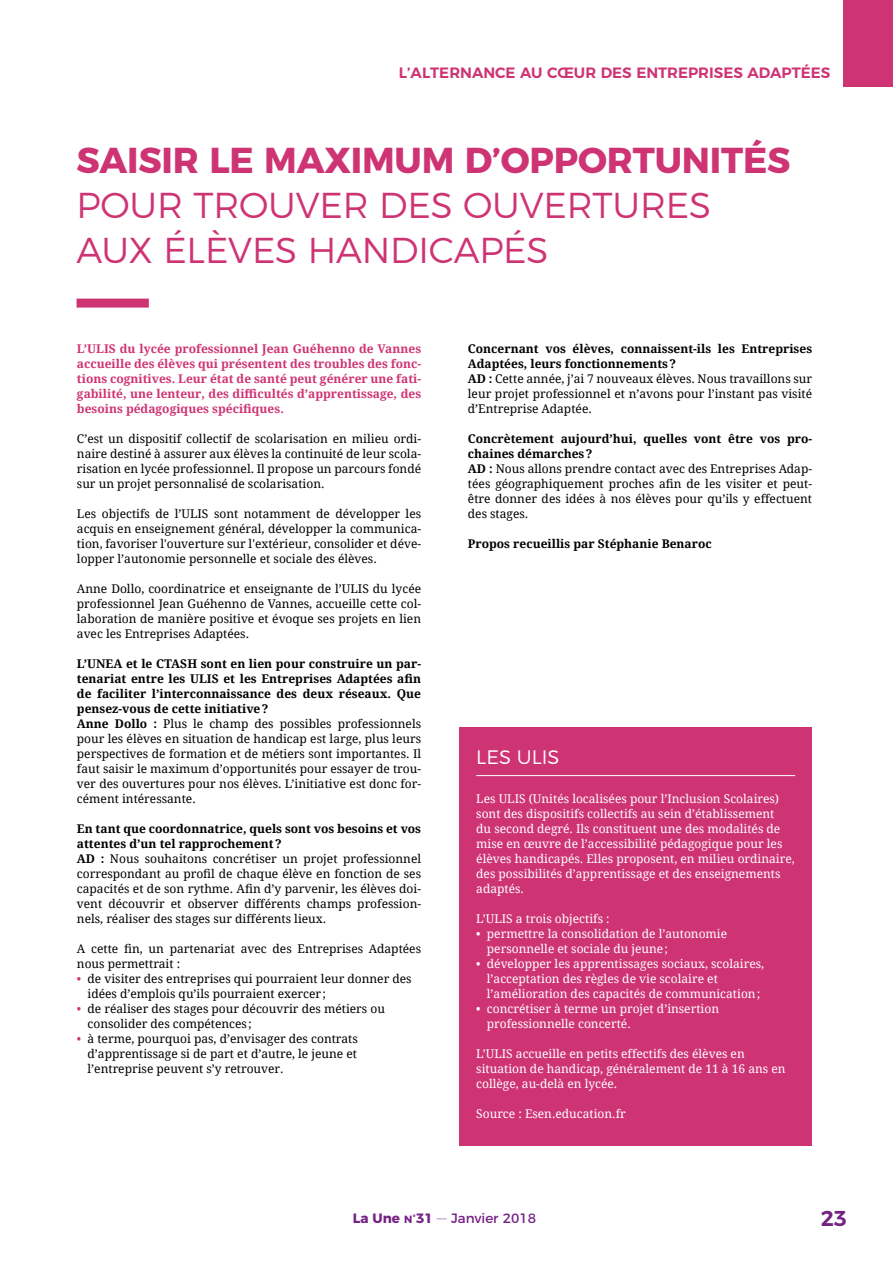
<style>
.page{position:relative;width:893px;height:1263px;background:#fff}
.page>*{position:absolute;margin:0;border:0;box-sizing:border-box;transform-origin:0 0}
.t1{font:300 36px/45px "Montserrat";letter-spacing:-.005em;color:#ce3474}
.t2{font:700 36px "Montserrat";letter-spacing:-.005em;color:#ce3474}
.t3{font:600 21.45px "Montserrat";color:#742283}
.t4{font:300 19.5px "Montserrat";color:#fff}
.t5{font:600 15px "Montserrat";color:#ce3474}
.t6{font:13.5px "Montserrat";color:#742283}
.t7{font:12px/15px "Droid Serif";color:#000}
.t8{font:12px/15px "Droid Serif";color:#fff}
.t9{font:700 12px/15px "Droid Serif";color:#ce3474;text-align:justify}
.t10{font:700 12px "Droid Serif";color:#000}
.s1{font-weight:700}
.s2{color:#ce3474}
.s3{font-weight:700;font-size:10.5px}
.s4{font-weight:200}
</style>
<div class="page">
<div style="left:843px;top:0;width:50px;height:87px;background:#ce3474"></div>
<div style="left:77px;top:299px;width:72px;height:9px;background:#ce3474"></div>
<div style="left:459px;top:728px;width:353px;height:418px;background:#ce3474"></div>
<hr style="left:476px;top:775px;width:319px;height:1px;background:#fff">
<p class="t5" style="left:399px;top:61px;width:432px">L’ALTERNANCE AU CŒUR DES ENTREPRISES ADAPTÉES</p>
<h1 class="t2" style="left:77px;top:130px;width:715px">SAISIR LE MAXIMUM D’OPPORTUNITÉS</h1>
<h1 class="t1" style="left:77px;top:179px;width:636px">POUR TROUVER DES OUVERTURES<br>AUX ÉLÈVES HAN DICAPÉS</h1>
<p class="t9" style="left:77px;top:340px;width:346px">L’ULIS du lycée professionnel Jean Guéhenno de Vannes accueille des élèves qui présentent des troubles des fonc&shy;tions cognitives. Leur état de santé peut générer une fati&shy;gabilité, une lenteur, des difficultés d’apprentissage, des besoins pédagogiques spécifiques.</p>
<p class="t7" style="left:77px;top:430px;width:346px;text-align:justify">C’est un dispositif collectif de scolarisation en milieu ordi&shy;naire destiné à assurer aux élèves la continuité de leur scola&shy;risation en lycée professionnel. Il propose un parcours fondé sur un projet personnalisé de scolarisation.</p>
<p class="t7" style="left:77px;top:505px;width:346px;text-align:justify">Les objectifs de l’ULIS sont notamment de développer les acquis en enseignement général, développer la communica&shy;tion, favoriser l'ouverture sur l'extérieur, consolider et déve&shy;lopper l’autonomie personnelle et sociale des élèves.</p>
<p class="t7" style="left:77px;top:580px;width:346px;text-align:justify">Anne Dollo, coordinatrice et enseignante de l’ULIS du lycée professionnel Jean Guéhenno de Vannes, accueille cette col&shy;laboration de manière positive et évoque ses projets en lien avec les Entreprises Adaptées.</p>
<p class="t7" style="left:77px;top:655px;width:346px"><span class="s1">L’UNEA et le CTASH sont en lien pour construire un par&shy;tenariat entre les ULIS et les Entreprises Adaptées afin de faciliter l’interconnaissance des deux réseaux. Que pensez-vous de cette initiative?<br>Anne Dollo :</span> Plus le champ des possibles professionnels pour les élèves en situation de handicap est large, plus leurs perspectives de formation et de métiers sont importantes. Il faut saisir le maximum d’opportunités pour essayer de trou&shy;ver des ouvertures pour nos élèves. L’initiative est donc for&shy;cément intéressante.</p>
<p class="t7" style="left:77px;top:820px;width:346px"><span class="s1">En tant que coordonnatrice, quels sont vos besoins et vos attentes d’un tel rapprochement?<br>AD :</span> Nous souhaitons concrétiser un projet professionnel correspondant au profil de chaque élève en fonction de ses capacités et de son rythme. Afin d’y parvenir, les élèves doi&shy;vent découvrir et observer différents champs profession&shy;nels, réaliser des stages sur différents lieux.</p>
<p class="t7" style="left:77px;top:940px;width:346px">A cette fin, un partenariat avec des Entreprises Adaptées nous permettrait :</p>
<p class="t7" style="left:88px;top:970px;width:326px;text-indent:-11px"><span class="s2">•</span> de visiter des entreprises qui pourraient leur donner des idées d’emplois qu’ils pourraient exercer ;</p>
<p class="t7" style="left:88px;top:1000px;width:299px;text-indent:-11px"><span class="s2">•</span> de réaliser des stages pour découvrir des métiers ou consolider des compétences ;</p>
<p class="t7" style="left:88px;top:1030px;width:272px;text-align:justify;text-indent:-11px"><span class="s2">•</span> à terme, pourquoi pas, d’envisager des contrats d’apprentissage si de part et d’autre, le jeune et l’entreprise peuvent s’y retrouver.</p>
<p class="t7" style="left:468px;top:340px;width:346px"><span class="s1">Concernant vos élèves, connaissent-ils les Entreprises Adaptées, leurs fonctionnements?<br>AD :</span> Cette année, j’ai 7 nouveaux élèves. Nous travaillons sur leur projet professionnel et n’avons pour l’instant pas visité d’Entreprise Adaptée.</p>
<p class="t7" style="left:468px;top:430px;width:346px"><span class="s1">Concrètement aujourd’hui, quelles vont être vos pro&shy;chaines démarches?<br>AD :</span> Nous allons prendre contact avec des Entreprises Adap&shy;tées géographiquement proches afin de les visiter et peut&shy;être donner des idées à nos élèves pour qu’ils y effectuent des stages.</p>
<p class="t10" style="left:468px;top:535px;width:245px">Propos recueillis par Stéphanie Benaroc</p>
<h3 class="t4" style="left:476px;top:741px;width:12px">LES</h3>
<h3 class="t4" style="left:517px;top:741px;width:11px">ULIS</h3>
<p class="t8" style="left:476px;top:790px;width:320px">Les ULIS (Unités localisées pour l’Inclusion Scolaires) sont des dispositifs collectifs au sein d’établissement<br>du second degré. Ils constituent une des modalités de mise en œuvre de l’accessibilité pédagogique pour les élèves handicapés. Elles proposent, en milieu ordinaire, des possibilités d’apprentissage et des enseignements adaptés.</p>
<p class="t8" style="left:476px;top:910px;width:135px">L’ULIS a trois objectifs :</p>
<p class="t8" style="left:487px;top:925px;width:242px;text-indent:-11px">• permettre la consolidation de l’autonomie personnelle et sociale du jeune;</p>
<p class="t8" style="left:487px;top:955px;width:279px;text-indent:-11px">• développer les apprentissages sociaux, scolaires, l’acceptation des règles de vie scolaire et l’amélioration des capacités de communication;</p>
<p class="t8" style="left:487px;top:1000px;width:234px;text-indent:-11px">• concrétiser à terme un projet d’insertion professionnelle concerté.</p>
<p class="t8" style="left:476px;top:1045px;width:311px">L’ULIS accueille en petits effectifs des élèves en situation de handicap, généralement de 11 à 16 ans en collège, au-delà en lycée.</p>
<p class="t8" style="left:476px;top:1105px;width:151px">Source : Esen.education.fr</p>
<p class="t6" style="left:353px;top:1207px;width:185px"><span class="s1">LA UNE</span> <span class="s3">N°</span><span class="s1">31</span> <span class="s4">—</span> Janvier 2018</p>
<h2 class="t3" style="left:821px;top:1201px;width:28px">23</h2>
</div>
